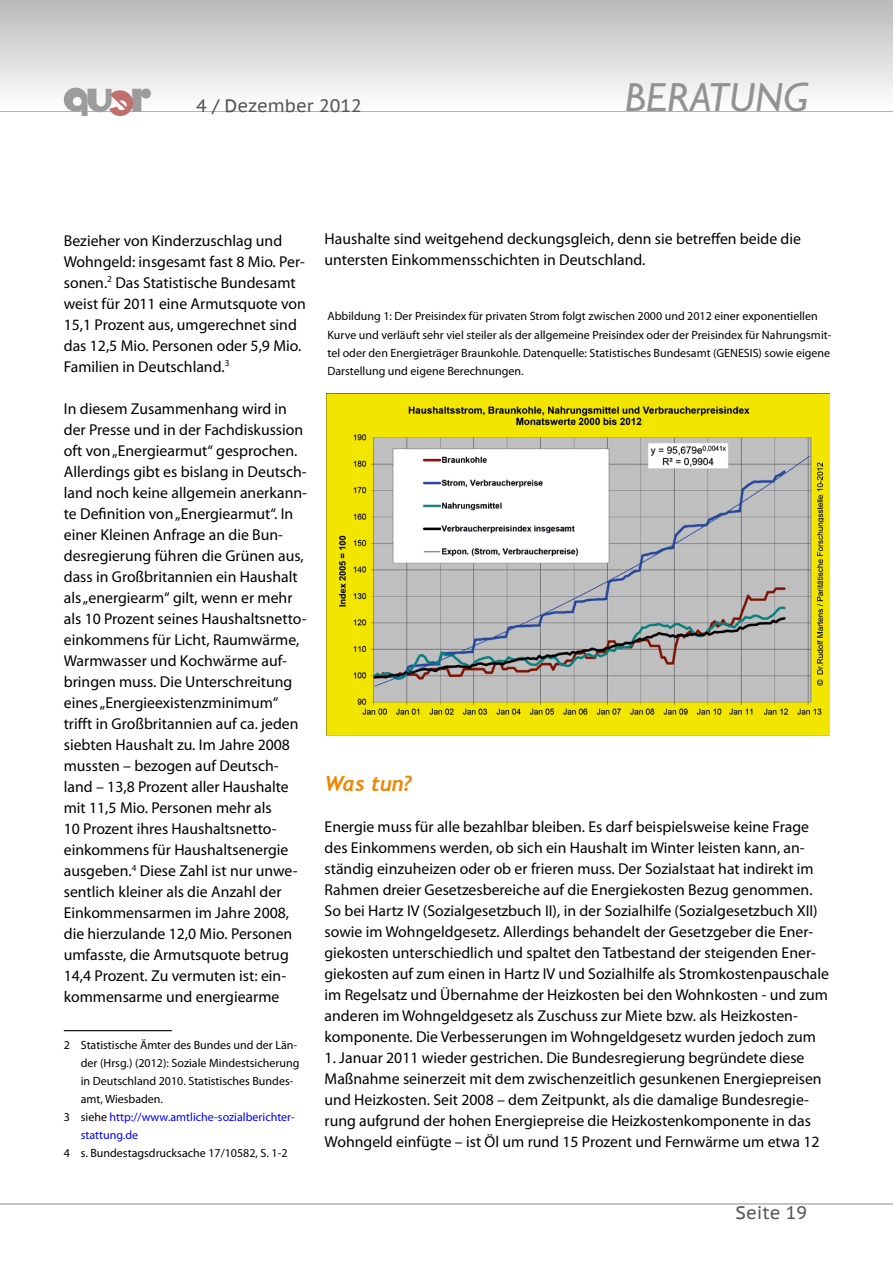
<style>
.page{position:relative;width:893px;height:1263px;background:#fff}
.page>*{position:absolute;margin:0;border:0;box-sizing:border-box;transform-origin:0 0}
.t1{font:italic 40.5px "Gill Sans";letter-spacing:.01em;color:#919291}
.t2{font:italic 700 21px "Trebuchet";color:#f18500}
.t3{font:18px "PT Sans Caption";color:#565655}
.t4{font:15.75px/21px "Myriad Pro";color:#000}
.t5{font:12px/18px "Myriad Pro";color:#000}
.t6{font:12px "Myriad Pro";color:#00f}
.s1{color:#000}
</style>
<div class="page">
<hr style="left:0;top:111px;width:893px;height:1px;background:#b1b2b3">
<hr style="left:0;top:1203px;width:893px;height:2px;background:#b1b2b3">
<div style="left:0;top:0;width:893px;height:111px;background:linear-gradient(to bottom,#b9baba,#fff)"></div>
<svg style="left:64px;top:88px;width:87px;height:28px"></svg>
<hr style="left:64px;top:1030px;width:108px;height:1px;background:#000">
<img style="left:326px;top:393px;width:504px;height:342px">
<p class="t3" style="left:196px;top:94px;width:167px">4 / Dezember 2012</p>
<h1 class="t1" style="left:625px;top:75px;width:185px">BERATUNG</h1>
<p class="t4" style="left:64px;top:230px;width:244px">Bezieher von Kinderzuschlag und Wohngeld: insgesamt fast 8 Mio. Per&shy;sonen.<sup>2</sup> Das Statistische Bundesamt weist für 2011 eine Armutsquote von 15,1 Prozent aus, umgerechnet sind das 12,5 Mio. Personen oder 5,9 Mio.<br>Familien in Deutschland.<sup>3</sup></p>
<p class="t4" style="left:64px;top:398px;width:245px">In diesem Zusammenhang wird in der Presse und in der Fachdiskussion oft von „Energiearmut“ gesprochen.<br>Allerdings gibt es bislang in Deutsch&shy;land noch keine allgemein anerkann&shy;te Definition von „Energiearmut“. In einer Kleinen Anfrage an die Bun&shy;desregierung führen die Grünen aus, dass in Großbritannien ein Haushalt als „energiearm“ gilt, wenn er mehr als 10 Prozent seines Haushaltsnetto&shy;einkommens für Licht, Raumwärme, Warmwasser und Kochwärme auf&shy;bringen muss. Die Unterschreitung eines „Energieexistenzminimum“ trifft in Großbritannien auf ca. jeden siebten Haushalt zu. Im Jahre 2008 mussten – bezogen auf Deutsch&shy;land – 13,8 Prozent aller Haushalte mit 11,5 Mio. Personen mehr als<br>10 Prozent ihres Haushaltsnetto&shy;einkommens für Haushaltsenergie ausgeben.<sup>4</sup> Diese Zahl ist nur unwe&shy;sentlich kleiner als die Anzahl der Einkommensarmen im Jahre 2008, die hierzulande 12,0 Mio. Personen umfasste, die Armutsquote betrug 14,4 Prozent. Zu vermuten ist: ein&shy;kommensarme und energiearme</p>
<p class="t5" style="left:64px;top:1035px;width:235px">2 Statistische Ämter des Bundes und der Län-</p>
<p class="t5" style="left:81px;top:1053px;width:220px">der (Hrsg.) (2012): Soziale Mindestsicherung</p>
<p class="t5" style="left:81px;top:1071px;width:214px">in Deutschland 2010. Statistisches Bundes-</p>
<p class="t5" style="left:81px;top:1089px;width:84px">amt, Wiesbaden.</p>
<p class="t6" style="left:64px;top:1109px;width:232px"><span class="s1">3 siehe</span> http://www.amtliche-sozialberichter-</p>
<p class="t6" style="left:81px;top:1127px;width:59px">stattung.de</p>
<p class="t5" style="left:64px;top:1143px;width:225px">4 s. Bundestagsdrucksache 17/10582, S. 1-2</p>
<p class="t4" style="left:325px;top:228px;width:478px">Haushalte sind weitgehend deckungsgleich, denn sie betreffen beide die untersten Einkommensschichten in Deutschland.</p>
<p class="t5" style="left:327px;top:307px;width:505px">Abbildung 1: Der Preisindex für privaten Strom folgt zwischen 2000 und 2012 einer exponentiellen Kurve und verläuft sehr viel steiler als der allgemeine Preisindex oder der Preisindex für Nahrungsmit&shy;tel oder den Energieträger Braunkohle. Datenquelle: Statistisches Bundesamt (GENESIS) sowie eigene Darstellung und eigene Berechnungen.</p>
<h2 class="t2" style="left:325px;top:770px;width:89px">Was tun?</h2>
<p class="t4" style="left:325px;top:816px;width:506px">Energie muss für alle bezahlbar bleiben. Es darf beispielsweise keine Frage des Einkommens werden, ob sich ein Haushalt im Winter leisten kann, an&shy;ständig einzuheizen oder ob er frieren muss. Der Sozialstaat hat indirekt im Rahmen dreier Gesetzesbereiche auf die Energiekosten Bezug genommen.<br>So bei Hartz IV (Sozialgesetzbuch II), in der Sozialhilfe (Sozialgesetzbuch XII) sowie im Wohngeldgesetz. Allerdings behandelt der Gesetzgeber die Ener&shy;giekosten unterschiedlich und spaltet den Tatbestand der steigenden Ener&shy;giekosten auf zum einen in Hartz IV und Sozialhilfe als Stromkostenpauschale im Regelsatz und Übernahme der Heizkosten bei den Wohnkosten - und zum anderen im Wohngeldgesetz als Zuschuss zur Miete bzw. als Heizkosten&shy;komponente. Die Verbesserungen im Wohngeldgesetz wurden jedoch zum</p>
<p class="t4" style="left:325px;top:1047px;width:498px">1. Januar 2011 wieder gestrichen. Die Bundesregierung begründete diese Maßnahme seinerzeit mit dem zwischenzeitlich gesunkenen Energiepreisen und Heizkosten. Seit 2008 – dem Zeitpunkt, als die damalige Bundesregie&shy;rung aufgrund der hohen Energiepreise die Heizkostenkomponente in das Wohngeld einfügte – ist Öl um rund 15 Prozent und Fernwärme um etwa 12</p>
<p class="t3" style="left:736px;top:1201px;width:73px">Seite 19</p>
</div>
